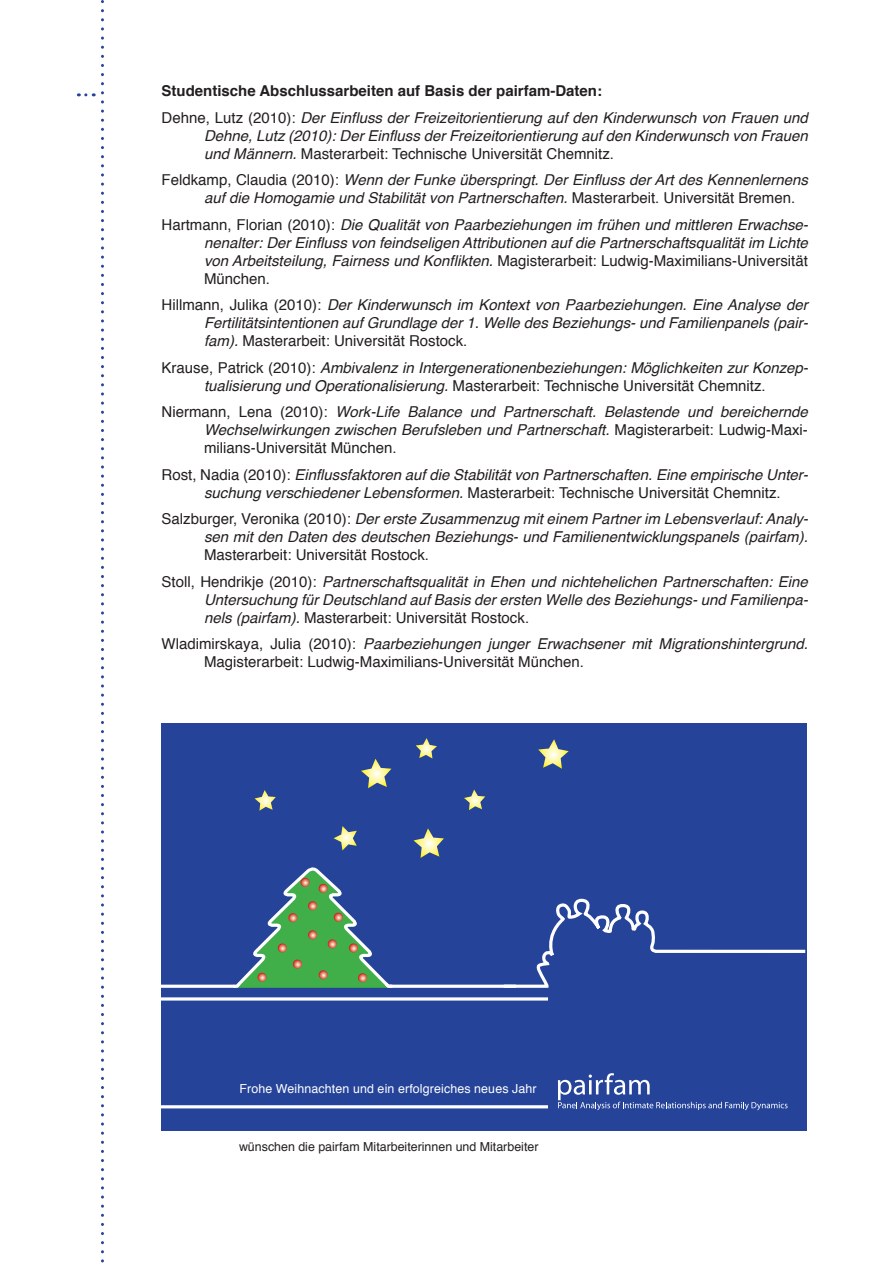
<style>
.page{position:relative;width:893px;height:1263px;background:#fff}
.page>*{position:absolute;margin:0;border:0;box-sizing:border-box;transform-origin:0 0}
.t1{font:italic 15px/18px "Helvetica";color:#231f20}
.t2{font:15px/18px "Helvetica";color:#231f20}
.t3{font:12.45px "Helvetica";color:#231f20}
.t4{font:12.45px "Helvetica";letter-spacing:.01em;color:#fff}
.s1{font-weight:700;font-style:normal}
.s2{font-style:normal}
.s3{font-style:italic}
</style>
<div class="page">
<svg style="left:101px;top:0;width:3px;height:1263px"></svg>
<svg style="left:86px;top:93px;width:8px;height:3px"></svg>
<div style="left:161px;top:723px;width:646px;height:407px;background:#244399"></div>
<svg style="left:558px;top:1073px;width:230px;height:37px"></svg>
<hr style="left:153px;top:997px;width:395px;height:3px;background:#fff">
<hr style="left:155px;top:1105px;width:393px;height:3px;background:#fff">
<svg style="left:361px;top:759px;width:30px;height:29px"></svg>
<svg style="left:416px;top:738px;width:21px;height:20px"></svg>
<svg style="left:538px;top:739px;width:31px;height:30px"></svg>
<svg style="left:414px;top:828px;width:30px;height:30px"></svg>
<svg style="left:464px;top:789px;width:21px;height:21px"></svg>
<svg style="left:334px;top:826px;width:23px;height:24px"></svg>
<svg style="left:255px;top:790px;width:21px;height:21px"></svg>
<hr style="left:388px;top:985px;width:128px;height:3px;background:#fff">
<svg style="left:501px;top:898px;width:305px;height:103px"></svg>
<hr style="left:159px;top:985px;width:77px;height:3px;background:#fff">
<svg style="left:232px;top:867px;width:161px;height:121px"></svg>
<p class="t1" style="left:162px;top:78px;width:648px;line-height:26.5px"><span class="s1">Studentische Abschlussarbeiten auf Basis der pairfam-Daten:<br></span><span class="s2">Dehne, Lutz (2010):</span> Der Einfluss der Freizeitorientierung auf den Kinderwunsch von Frauen und</p>
<p class="t1" style="left:204px;top:127px;width:605px">Dehne, Lutz (2010): Der Einfluss der Freizeitorientierung auf den Kinderwunsch von Frauen und Männern. <span class="s2">Masterarbeit: Technische Universität Chemnitz.</span></p>
<p class="t1" style="left:204px;top:171px;width:605px;text-indent:-43px"><span class="s2">Feldkamp, Claudia (2010):</span> Wenn der Funke überspringt. Der Einfluss der Art des Kennenlernens auf die Homogamie und Stabilität von Partnerschaften. <span class="s2">Masterarbeit. Universität Bremen.</span></p>
<p class="t1" style="left:204px;top:216px;width:606px;text-align:justify;text-indent:-43px"><span class="s2">Hartmann, Florian (2010):</span> Die Qualität von Paarbeziehungen im frühen und mittleren Erwachse&shy;nenalter: Der Einfluss von feindseligen Attributionen auf die Partnerschaftsqualität im Lichte von Arbeitsteilung, Fairness und Konflikten. <span class="s2">Magisterarbeit: Ludwig-Maximilians-Universität München.</span></p>
<p class="t1" style="left:204px;top:296px;width:606px;text-align:justify;text-indent:-43px"><span class="s2">Hillmann, Julika (2010):</span> Der Kinderwunsch im Kontext von Paarbeziehungen. Eine Analyse der Fertilitätsintentionen auf Grundlage der 1. Welle des Beziehungs- und Familienpanels (pair&shy;fam). <span class="s2">Masterarbeit: Universität Rostock.</span></p>
<p class="t1" style="left:162px;top:359px;width:648px;text-align:center"><span class="s2">Krause, Patrick (2010):</span> Ambivalenz in Intergenerationenbeziehungen: Möglichkeiten zur Konzep&shy;tualisierung und Operationalisierung. <span class="s2">Masterarbeit: Technische Universität Chemnitz.</span></p>
<p class="t1" style="left:204px;top:403px;width:605px;text-align:justify;text-indent:-43px"><span class="s2">Niermann, Lena (2010):</span> Work-Life Balance und Partnerschaft. Belastende und bereichernde Wechselwirkungen zwischen Berufsleben und Partnerschaft. <span class="s2">Magisterarbeit: Ludwig-Maxi&shy;milians-Universität München.</span></p>
<p class="t1" style="left:204px;top:466px;width:606px;text-indent:-43px"><span class="s2">Rost, Nadia (2010):</span> Einflussfaktoren auf die Stabilität von Partnerschaften. Eine empirische Unter&shy;suchung verschiedener Lebensformen. <span class="s2">Masterarbeit: Technische Universität Chemnitz.</span></p>
<p class="t1" style="left:161px;top:510px;width:648px;text-align:right"><span class="s2">Salzburger, Veronika (2010):</span> Der erste Zusammenzug mit einem Partner im Lebensverlauf: Analy&shy;sen mit den Daten des deutschen Beziehungs- und Familienentwicklungspanels (pairfam).</p>
<p class="t1" style="left:161px;top:542px;width:648px;line-height:26.5px;text-indent:43px"><span class="s2">Masterarbeit: Universität Rostock.<br>Stoll, Hendrikje (2010):</span> Partnerschaftsqualität in Ehen und nichtehelichen Partnerschaften: Eine</p>
<p class="t1" style="left:204px;top:591px;width:606px">Untersuchung für Deutschland auf Basis der ersten Welle des Beziehungs- und Familienpa&shy;nels (pairfam). <span class="s2">Masterarbeit: Universität Rostock.</span></p>
<p class="t2" style="left:204px;top:636px;width:605px;text-indent:-43px">Wladimirskaya, Julia (2010): <span class="s3">Paarbeziehungen junger Erwachsener mit Migrationshintergrund.<br></span>Magisterarbeit: Ludwig-Maximilians-Universität München.</p>
<p class="t4" style="left:239px;top:1079px;width:299px">Frohe Weihnachten und ein erfolgreiches neues Jahr</p>
<p class="t3" style="left:239px;top:1137px;width:301px">wünschen die pairfam Mitarbeiterinnen und Mitarbeiter</p>
</div>
